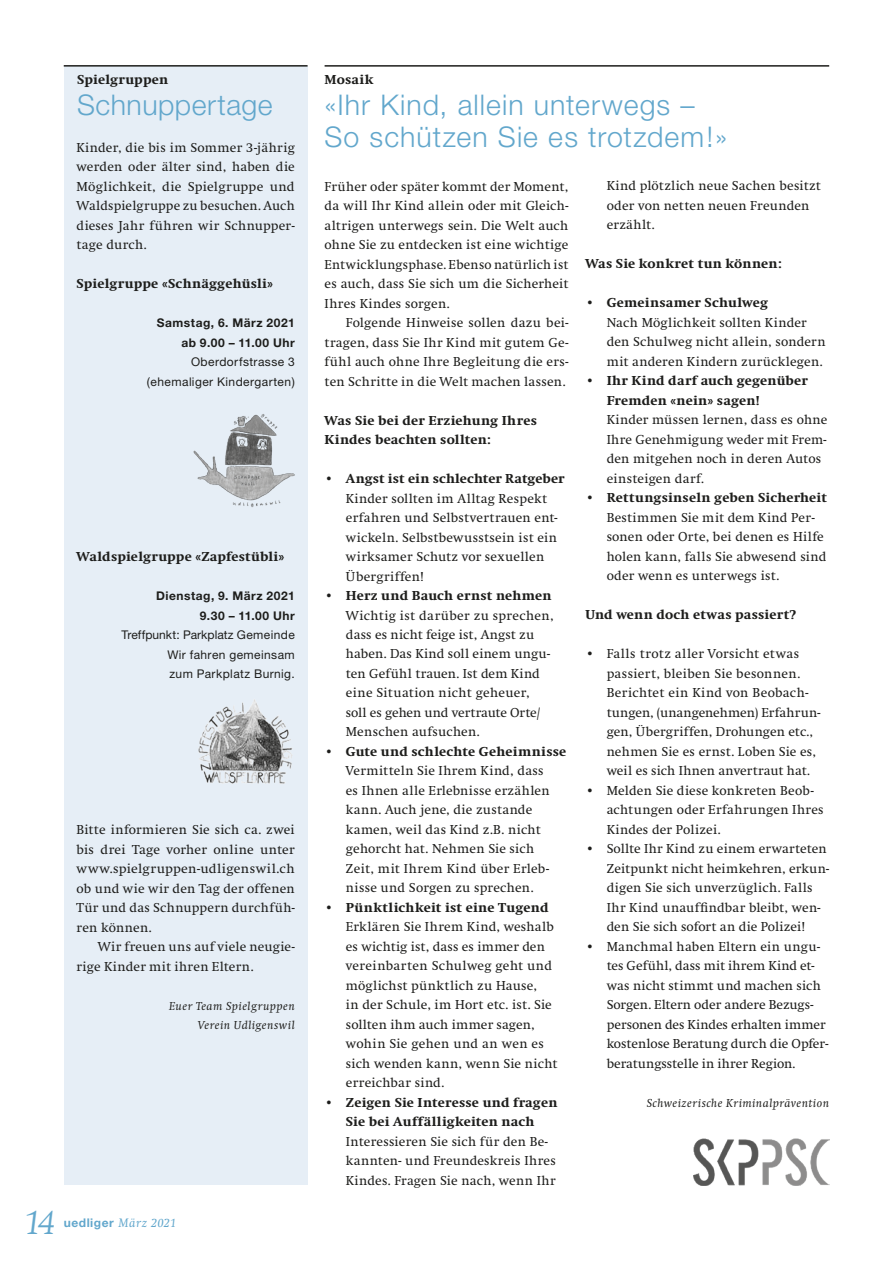
<style>
.page{position:relative;width:893px;height:1263px;background:#fff}
.page>*{position:absolute;margin:0;border:0;box-sizing:border-box;transform-origin:0 0}
.t1{font:italic 300 36px "Swift";color:#62a7cc}
.t2{font:300 28.5px/31.5px "Helvetica Neue";letter-spacing:.035em;color:#62a7cc}
.t3{font:300 28.5px "Helvetica Neue";letter-spacing:.015em;color:#62a7cc}
.t4{font:13.5px/19.5px "Swift";letter-spacing:.015em;color:#1d1d1b}
.t5{font:800 13.5px/19.5px "Swift";letter-spacing:.015em;color:#1d1d1b}
.t6{font:12px/19.5px "Helvetica Neue";letter-spacing:.035em;color:#1d1d1b;text-align:right}
.t7{font:italic 12px/19.5px "Swift";letter-spacing:.04em;color:#1d1d1b;text-align:right}
.t8{font:700 12px/19.5px "Helvetica Neue";letter-spacing:.045em;color:#1d1d1b;text-align:right}
.t9{font:700 12px "Helvetica Neue";letter-spacing:.045em;color:#62a7cc}
.s1{font-family:"Swift";font-weight:400;font-style:italic;font-size:12.75px}
.s2{font-weight:800}
.s3{font-weight:400}
</style>
<div class="page">
<div style="left:64px;top:66px;width:244px;height:1119px;background:#e4edf6"></div>
<hr style="left:325px;top:65px;width:504px;height:2px;background:#1d1d1b">
<img style="left:694px;top:1139px;width:135px;height:46px">
<hr style="left:64px;top:65px;width:244px;height:2px;background:#1d1d1b">
<img style="left:193px;top:414px;width:102px;height:94px">
<img style="left:198px;top:699px;width:94px;height:85px">
<p class="t5" style="left:77px;top:70px;width:93px">Spielgruppen</p>
<h2 class="t3" style="left:77px;top:88px;width:197px">Schnuppertage</h2>
<p class="t4" style="left:77px;top:138px;width:220px;text-align:justify">Kinder, die bis im Sommer 3-jährig werden oder älter sind, haben die Möglichkeit, die Spielgruppe und Waldspielgruppe zu besuchen. Auch dieses Jahr führen wir Schnupper&shy;tage durch.</p>
<p class="t5" style="left:77px;top:274px;width:198px">Spielgruppe «Schnäggehüsli»</p>
<p class="t8" style="left:157px;top:313px;width:139px">Samstag, 6. März 2021 ab 9.00 – 11.00 Uhr</p>
<p class="t6" style="left:147px;top:352px;width:149px">Oberdorfstrasse 3 (ehemaliger Kindergarten)</p>
<p class="t5" style="left:77px;top:547px;width:209px">Waldspielgruppe «Zapfestübli»</p>
<p class="t8" style="left:156px;top:586px;width:140px">Dienstag, 9. März 2021<br>9.30 – 11.00 Uhr</p>
<p class="t6" style="left:167px;top:625px;width:129px;text-align:justify;text-indent:-46px">Treffpunkt: Parkplatz Gemeinde Wir fahren gemeinsam zum Parkplatz Burnig.</p>
<p class="t4" style="left:77px;top:820px;width:220px;text-align:justify">Bitte informieren Sie sich ca. zwei bis drei Tage vorher online unter www.spielgruppen-udligenswil.ch ob und wie wir den Tag der offenen Tür und das Schnuppern durchfüh&shy;ren können.</p>
<p class="t4" style="left:77px;top:937px;width:220px;text-indent:21px">Wir freuen uns auf viele neugie&shy;rige Kinder mit ihren Eltern.</p>
<p class="t7" style="left:169px;top:996px;width:127px">Euer Team Spielgruppen<br>Verein Udligenswil</p>
<h1 class="t1" style="left:25px;top:1202px;width:32px">14</h1>
<p class="t9" style="left:64px;top:1215px;width:114px">uedliger <span class="s1">März 2021</span></p>
<p class="t5" style="left:325px;top:70px;width:50px">Mosaik</p>
<h2 class="t2" style="left:325px;top:89px;width:404px">«Ihr Kind, allein unterwegs –<br>So schützen Sie es trotzdem!»</h2>
<p class="t4" style="left:325px;top:177px;width:245px;text-align:justify">Früher oder später kommt der Moment, da will Ihr Kind allein oder mit Gleich&shy;altrigen unterwegs sein. Die Welt auch ohne Sie zu entdecken ist eine wichtige Entwicklungsphase. Ebenso natürlich ist es auch, dass Sie sich um die Sicherheit Ihres Kindes sorgen.</p>
<p class="t4" style="left:325px;top:313px;width:245px;text-align:justify;text-indent:21px">Folgende Hinweise sollen dazu bei&shy;tragen, dass Sie Ihr Kind mit gutem Ge&shy;fühl auch ohne Ihre Begleitung die ers&shy;ten Schritte in die Welt machen lassen.</p>
<p class="t5" style="left:325px;top:410px;width:214px">Was Sie bei der Erziehung Ihres<br>Kindes beachten sollten:</p>
<p class="t4" style="left:346px;top:469px;width:220px;text-indent:-21px">• <span class="s2">Angst ist ein schlechter Ratgeber<br></span>Kinder sollten im Alltag Respekt erfahren und Selbstvertrauen ent&shy;wickeln. Selbstbewusstsein ist ein wirksamer Schutz vor sexuellen<br>Übergriffen!</p>
<p class="t4" style="left:346px;top:586px;width:209px;text-indent:-21px">• <span class="s2">Herz und Bauch ernst nehmen<br></span>Wichtig ist darüber zu sprechen, dass es nicht feige ist, Angst zu haben. Das Kind soll einem ungu&shy;ten Gefühl trauen. Ist dem Kind eine Situation nicht geheuer, soll es gehen und vertraute Orte/<br>Menschen aufsuchen.</p>
<p class="t4" style="left:346px;top:742px;width:222px;text-indent:-21px">• <span class="s2">Gute und schlechte Geheimnisse<br></span>Vermitteln Sie Ihrem Kind, dass<br>es Ihnen alle Erlebnisse erzählen kann. Auch jene, die zustande kamen, weil das Kind z.B. nicht gehorcht hat. Nehmen Sie sich<br>Zeit, mit Ihrem Kind über Erleb&shy;nisse und Sorgen zu sprechen.</p>
<p class="t4" style="left:346px;top:898px;width:213px;text-indent:-21px">• <span class="s2">Pünktlichkeit ist eine Tugend<br></span>Erklären Sie Ihrem Kind, weshalb es wichtig ist, dass es immer den vereinbarten Schulweg geht und möglichst pünktlich zu Hause,<br>in der Schule, im Hort etc. ist. Sie sollten ihm auch immer sagen, wohin Sie gehen und an wen es sich wenden kann, wenn Sie nicht erreichbar sind.</p>
<p class="t5" style="left:325px;top:1093px;width:234px;text-align:center"><span class="s3">•</span> Zeigen Sie Interesse und fragen<br>Sie bei Auffälligkeiten nach</p>
<p class="t4" style="left:346px;top:1132px;width:211px">Interessieren Sie sich für den Be&shy;kannten- und Freundeskreis Ihres<br>Kindes. Fragen Sie nach, wenn Ihr</p>
<p class="t4" style="left:607px;top:176px;width:216px">Kind plötzlich neue Sachen besitzt oder von netten neuen Freunden erzählt.</p>
<p class="t5" style="left:585px;top:254px;width:198px">Was Sie konkret tun können:</p>
<p class="t4" style="left:607px;top:293px;width:220px;text-indent:-21px">• <span class="s2">Gemeinsamer Schulweg<br></span>Nach Möglichkeit sollten Kinder den Schulweg nicht allein, sondern mit anderen Kindern zurücklegen.</p>
<p class="t5" style="left:607px;top:371px;width:203px;text-indent:-21px"><span class="s3">•</span> Ihr Kind darf auch gegenüber<br>Fremden «nein» sagen!</p>
<p class="t4" style="left:607px;top:410px;width:222px">Kinder müssen lernen, dass es ohne<br>Ihre Genehmigung weder mit Frem&shy;den mitgehen noch in deren Autos einsteigen darf.</p>
<p class="t4" style="left:607px;top:488px;width:222px;text-indent:-21px">• <span class="s2">Rettungsinseln geben Sicherheit<br></span>Bestimmen Sie mit dem Kind Per&shy;sonen oder Orte, bei denen es Hilfe holen kann, falls Sie abwesend sind oder wenn es unterwegs ist.</p>
<p class="t5" style="left:585px;top:605px;width:212px">Und wenn doch etwas passiert?</p>
<p class="t4" style="left:607px;top:644px;width:215px;text-indent:-21px">• Falls trotz aller Vorsicht etwas passiert, bleiben Sie besonnen.<br>Berichtet ein Kind von Beobach&shy;tungen, (unangenehmen) Erfahrun&shy;gen, Übergriffen, Drohungen etc., nehmen Sie es ernst. Loben Sie es, weil es sich Ihnen anvertraut hat.</p>
<p class="t4" style="left:607px;top:781px;width:219px;text-indent:-21px">• Melden Sie diese konkreten Beob&shy;achtungen oder Erfahrungen Ihres<br>Kindes der Polizei.</p>
<p class="t4" style="left:607px;top:839px;width:224px;text-indent:-21px">• Sollte Ihr Kind zu einem erwarteten Zeitpunkt nicht heimkehren, erkun&shy;digen Sie sich unverzüglich. Falls Ihr Kind unauffindbar bleibt, wen&shy;den Sie sich sofort an die Polizei!</p>
<p class="t4" style="left:607px;top:937px;width:223px;text-indent:-21px">• Manchmal haben Eltern ein ungu&shy;tes Gefühl, dass mit ihrem Kind et&shy;was nicht stimmt und machen sich Sorgen. Eltern oder andere Bezugs&shy;personen des Kindes erhalten immer kostenlose Beratung durch die Opfer&shy;beratungsstelle in ihrer Region.</p>
<p class="t7" style="left:647px;top:1094px;width:184px">Schweizerische Kriminalprävention</p>
</div>
